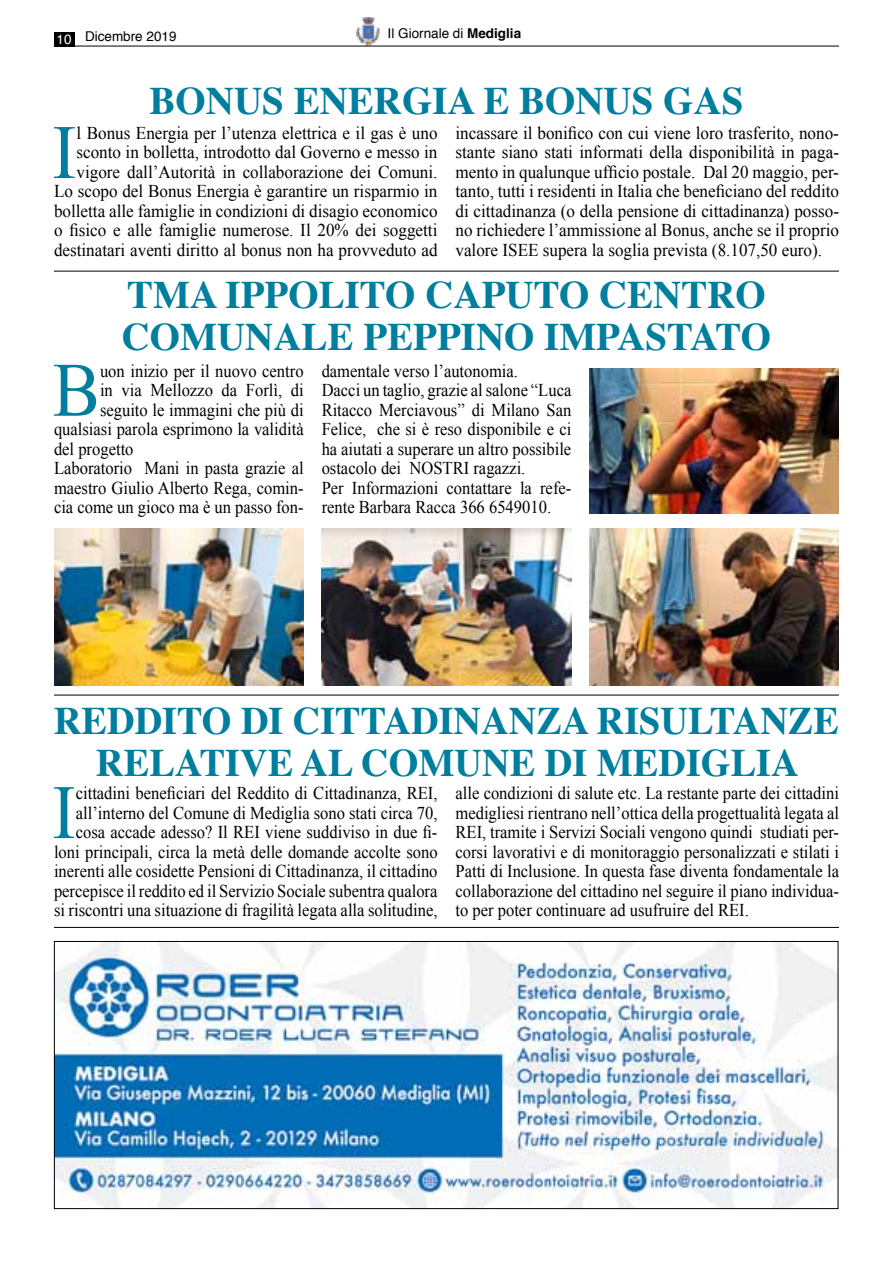
<style>
.page{position:relative;width:893px;height:1263px;background:#fff}
.page>*{position:absolute;margin:0;border:0;box-sizing:border-box;transform-origin:0 0}
.t1{font:76.95px "Times New Roman";color:#007e9d;scale:.92 1}
.t2{font:76.95px "Times New Roman";color:#007e9d;scale:.95 1}
.t3{font:700 39px/42px "Times";color:#007e9d;text-align:center}
.t4{font:18px/19.5px "Times New Roman";color:#000;text-align:right;scale:.92 1}
.t5{font:18px/19.5px "Times New Roman";color:#000;text-align:right;scale:.95 1}
.t6{font:13.5px "Helvetica";color:#000}
.t7{font:13.5px "Helvetica";color:#fff}
.s1{font-weight:700}
</style>
<div class="page">
<img style="left:356px;top:17px;width:24px;height:29px">
<div style="left:54px;top:32px;width:20px;height:14px;background:#000"></div>
<hr style="left:54px;top:46px;width:785px;height:1px;background:#000">
<hr style="left:54px;top:927px;width:785px;height:1px;background:#000">
<hr style="left:54px;top:695px;width:785px;height:1px;background:#000">
<hr style="left:54px;top:271px;width:785px;height:1px;background:#000">
<img style="left:54px;top:528px;width:250px;height:158px">
<img style="left:322px;top:528px;width:249px;height:158px">
<img style="left:589px;top:528px;width:250px;height:158px">
<img style="left:589px;top:369px;width:250px;height:144px">
<img style="left:56px;top:943px;width:780px;height:264px">
<p class="t7" style="left:57px;top:29px;width:17px">10</p>
<p class="t6" style="left:85px;top:26px;width:93px">Dicembre 2019</p>
<p class="t6" style="left:388px;top:23px;width:135px">Il Giornale di <span class="s1">Mediglia</span></p>
<h2 class="t3" style="left:150px;top:76px;width:595px">BONUS ENERGIA E BONUS GAS</h2>
<p class="t5" style="left:54px;top:123px;width:405px">l Bonus Energia per l’utenza elettrica e il gas è uno sconto in bolletta, introdotto dal Governo e messo in vigore dall’Autorità in collaborazione dei Comuni.<br>Lo scopo del Bonus Energia è garantire un risparmio in bolletta alle famiglie in condizioni di disagio economico o fisico e alle famiglie numerose. Il 20% dei soggetti destinatari aventi diritto al bonus non ha provveduto ad</p>
<p class="t5" style="left:455px;top:123px;width:405px;text-align:justify">incassare il bonifico con cui viene loro trasferito, nono&shy;stante siano stati informati della disponibilità in paga&shy;mento in qualunque ufficio postale. Dal 20 maggio, per&shy;tanto, tutti i residenti in Italia che beneficiano del reddito di cittadinanza (o della pensione di cittadinanza) posso&shy;no richiedere l’ammissione al Bonus, anche se il proprio valore ISEE supera la soglia prevista (8.107,50 euro).</p>
<h1 class="t2" style="left:52px;top:100px;width:27px">I</h1>
<h2 class="t3" style="left:122px;top:269px;width:651px;text-align:left">TMA IPPOLITO CAPUTO CENTRO<br>COMUNALE PEPPINO IMPASTATO</h2>
<h1 class="t1" style="left:53px;top:338px;width:53px">B</h1>
<p class="t4" style="left:100px;top:361px;width:223px">uon inizio per il nuovo centro</p>
<p class="t4" style="left:100px;top:380px;width:223px">in via Mellozzo da Forlì, di</p>
<p class="t4" style="left:100px;top:400px;width:223px">seguito le immagini che più di</p>
<p class="t4" style="left:54px;top:419px;width:273px">qualsiasi parola esprimono la validità</p>
<p class="t4" style="left:54px;top:439px;width:88px">del progetto</p>
<p class="t4" style="left:54px;top:458px;width:273px">Laboratorio Mani in pasta grazie al</p>
<p class="t4" style="left:54px;top:478px;width:273px">maestro Giulio Alberto Rega, comin-</p>
<p class="t4" style="left:54px;top:497px;width:273px">cia come un gioco ma è un passo fon-</p>
<p class="t4" style="left:322px;top:361px;width:273px;text-align:left">damentale verso l’autonomia.<br>Dacci un taglio, grazie al salone “Luca Ritacco Merciavous” di Milano San Felice, che si è reso disponibile e ci ha aiutati a superare un altro possibile ostacolo dei NOSTRI ragazzi.<br>Per Informazioni contattare la refe&shy;rente Barbara Racca 366 6549010.</p>
<h2 class="t3" style="left:54px;top:696px;width:786px">REDDITO DI CITTADINANZA RISULTANZE<br>RELATIVE AL COMUNE DI MEDIGLIA</h2>
<p class="t4" style="left:54px;top:783px;width:418px">cittadini beneficiari del Reddito di Cittadinanza, REI, all’interno del Comune di Mediglia sono stati circa 70, cosa accade adesso? Il REI viene suddiviso in due fi&shy;loni principali, circa la metà delle domande accolte sono inerenti alle cosidette Pensioni di Cittadinanza, il cittadino percepisce il reddito ed il Servizio Sociale subentra qualora si riscontri una situazione di fragilità legata alla solitudine,</p>
<p class="t4" style="left:455px;top:783px;width:418px;text-align:justify">alle condizioni di salute etc. La restante parte dei cittadini medigliesi rientrano nell’ottica della progettualità legata al REI, tramite i Servizi Sociali vengono quindi studiati per&shy;corsi lavorativi e di monitoraggio personalizzati e stilati i Patti di Inclusione. In questa fase diventa fondamentale la collaborazione del cittadino nel seguire il piano individua&shy;to per poter continuare ad usufruire del REI.</p>
<h1 class="t1" style="left:52px;top:761px;width:27px">I</h1>
</div>
